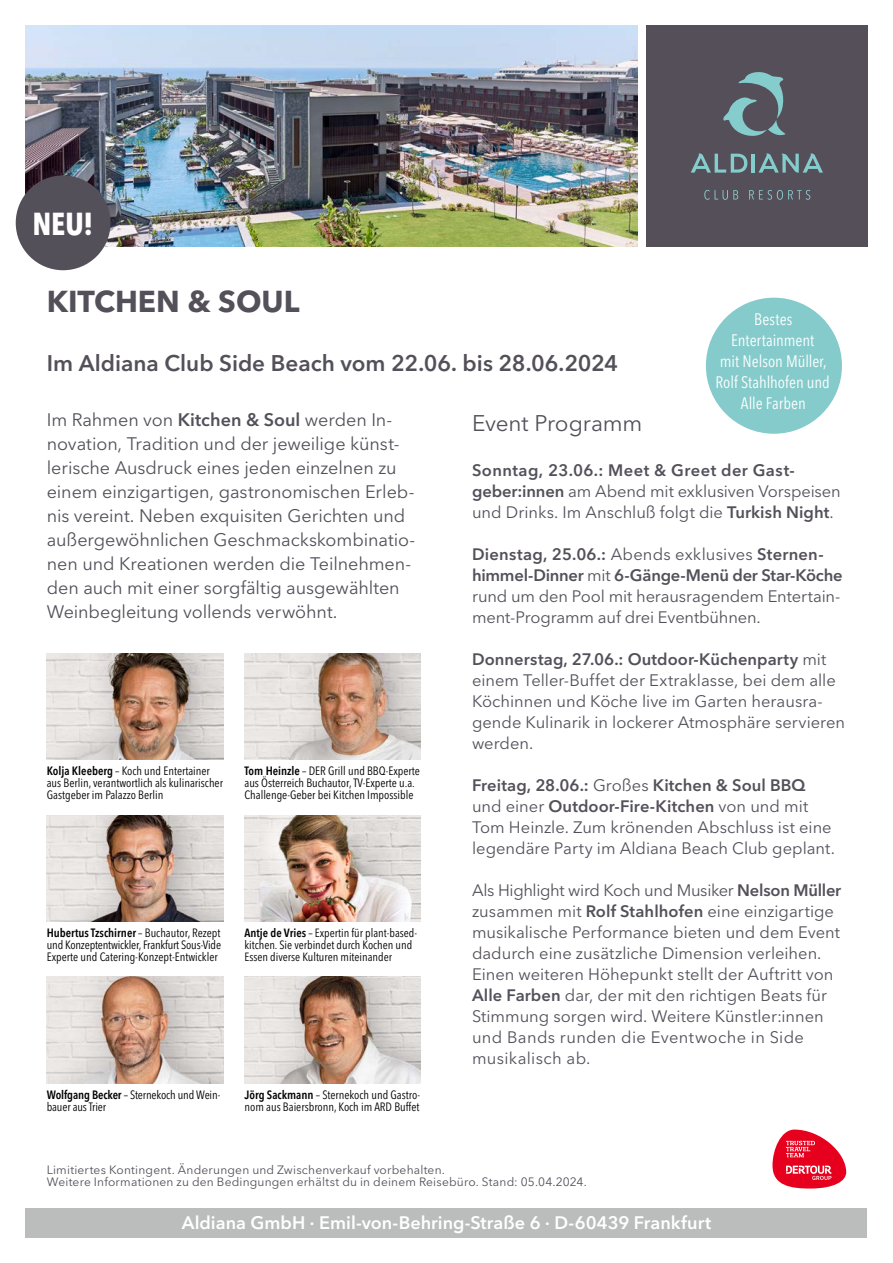
<style>
.page{position:relative;width:893px;height:1263px;background:#fff}
.page>*{position:absolute;margin:0;border:0;box-sizing:border-box;transform-origin:0 0}
.t1{font:700 condensed 31.5px "Avenir Next LT Pro";color:#fff}
.t2{font:700 30px "Avenir Next LT Pro";color:#54505a}
.t3{font:600 22.5px "Avenir Next LT Pro";color:#54505a}
.t4{font:22.5px "Avenir Next LT Pro";letter-spacing:-.005em;color:#54505a}
.t5{font:18px/24px "Avenir Next LT Pro";letter-spacing:-.005em;color:#54505a}
.t6{font:600 18px "Avenir Next LT Pro";color:#fff}
.t7{font:16.5px/21px "Avenir Next LT Pro";color:#54505a}
.t8{font:condensed 16.5px/21px "Avenir Next LT Pro";color:#fff;text-align:center}
.t9{font:condensed 12px/12px "Avenir Next LT Pro";color:#000}
.t10{font:12px/12px "Avenir Next LT Pro";letter-spacing:.015em;color:#54505a}
.t11{font:condensed 11.85px/12px "Avenir Next LT Pro";color:#000}
.s1{font-weight:600}
</style>
<div class="page">
<div style="left:646px;top:26px;width:221px;height:221px;background:#544f59"></div>
<svg style="left:704px;top:190px;width:34px;height:10px"></svg>
<svg style="left:749px;top:190px;width:61px;height:10px"></svg>
<svg style="left:723px;top:72px;width:63px;height:64px"></svg>
<svg style="left:691px;top:153px;width:56px;height:20px"></svg>
<hr style="left:752px;top:154px;width:3px;height:19px;background:#85cccc">
<svg style="left:758px;top:153px;width:65px;height:20px"></svg>
<div style="left:26px;top:1208px;width:841px;height:29px;background:#bbbcbc"></div>
<img style="left:26px;top:26px;width:611px;height:221px">
<div style="left:16px;top:175px;width:95px;height:95px;background:#54505a;border-radius:50%"></div>
<img style="left:47px;top:815px;width:176px;height:107px">
<img style="left:47px;top:977px;width:176px;height:106px">
<img style="left:244px;top:654px;width:177px;height:106px">
<img style="left:47px;top:654px;width:176px;height:106px">
<img style="left:244px;top:977px;width:177px;height:106px">
<img style="left:244px;top:815px;width:177px;height:107px">
<svg style="left:772px;top:1129px;width:74px;height:59px"></svg>
<div style="left:706px;top:298px;width:136px;height:136px;background:#85cbcb;border-radius:50%"></div>
<h1 class="t1" style="left:32px;top:204px;width:63px">NEU!</h1>
<h2 class="t2" style="left:47px;top:283px;width:254px">KITCHEN &amp; SOUL</h2>
<h3 class="t3" style="left:47px;top:350px;width:573px">Im Aldiana Club Side Beach vom 22.06. bis 28.06.2024</h3>
<p class="t8" style="left:715px;top:309px;width:116px">Bestes<br>Entertainment<br>mit Nelson Müller,<br>Rolf Stahlhofen und<br>Alle Farben</p>
<p class="t5" style="left:47px;top:408px;width:370px">Im Rahmen von <span class="s1">Kitchen &amp; Soul</span> werden In&shy;novation, Tradition und der jeweilige künst&shy;lerische Ausdruck eines jeden einzelnen zu einem einzigartigen, gastronomischen Erleb&shy;nis vereint. Neben exquisiten Gerichten und außergewöhnlichen Geschmackskombinatio&shy;nen und Kreationen werden die Teilnehmen&shy;den auch mit einer sorgfältig ausgewählten Weinbegleitung vollends verwöhnt.</p>
<p class="t9" style="left:47px;top:765px;width:178px"><span class="s1">Kolja Kleeberg</span> – Koch und Entertainer aus Berlin, verantwortlich als kulinarischer<br>Gastgeber im Palazzo Berlin</p>
<p class="t9" style="left:244px;top:765px;width:177px"><span class="s1">Tom Heinzle</span> – DER Grill und BBQ-Experte aus Österreich Buchautor, TV-Experte u.a.<br>Challenge-Geber bei Kitchen Impossible</p>
<p class="t9" style="left:47px;top:927px;width:176px;text-align:justify"><span class="s1">Hubertus Tzschirner</span> – Buchautor, Rezept und Konzeptentwickler, Frankfurt Sous-Vide Experte und Catering-Konzept-Entwickler</p>
<p class="t11" style="left:244px;top:927px;width:174px"><span class="s1">Antje de Vries</span> – Expertin für plant-based&shy;kitchen. Sie verbindet durch Kochen und<br>Essen diverse Kulturen miteinander</p>
<p class="t9" style="left:47px;top:1088px;width:175px"><span class="s1">Wolfgang Becker</span> – Sternekoch und Wein&shy;bauer aus Trier</p>
<p class="t9" style="left:244px;top:1088px;width:177px"><span class="s1">Jörg Sackmann</span> – Sternekoch und Gastro&shy;nom aus Baiersbronn, Koch im ARD Buffet</p>
<h3 class="t4" style="left:472px;top:410px;width:172px">Event Programm</h3>
<p class="t7" style="left:472px;top:460px;width:370px"><span class="s1">Sonntag, 23.06.: Meet &amp; Greet der Gast&shy;geber:innen</span> am Abend mit exklusiven Vorspeisen und Drinks. Im Anschluß folgt die <span class="s1">Turkish Night</span>.</p>
<p class="t7" style="left:472px;top:544px;width:372px"><span class="s1">Dienstag, 25.06.:</span> Abends exklusives <span class="s1">Sternen&shy;himmel-Dinner</span> mit <span class="s1">6-Gänge-Menü der Star-Köche </span>rund um den Pool mit herausragendem Entertain&shy;ment-Programm auf drei Eventbühnen.</p>
<p class="t7" style="left:472px;top:649px;width:375px"><span class="s1">Donnerstag, 27.06.: Outdoor-Küchenparty</span> mit einem Teller-Buffet der Extraklasse, bei dem alle Köchinnen und Köche live im Garten herausra&shy;gende Kulinarik in lockerer Atmosphäre servieren werden.</p>
<p class="t7" style="left:472px;top:775px;width:364px"><span class="s1">Freitag, 28.06.:</span> Großes <span class="s1">Kitchen &amp; Soul BBQ </span>und einer <span class="s1">Outdoor-Fire-Kitchen</span> von und mit Tom Heinzle. Zum krönenden Abschluss ist eine legendäre Party im Aldiana Beach Club geplant.</p>
<p class="t7" style="left:472px;top:880px;width:371px">Als Highlight wird Koch und Musiker <span class="s1">Nelson Müller </span>zusammen mit <span class="s1">Rolf Stahlhofen</span> eine einzigartige musikalische Performance bieten und dem Event dadurch eine zusätzliche Dimension verleihen.<br>Einen weiteren Höhepunkt stellt der Auftritt von <span class="s1">Alle Farben</span> dar, der mit den richtigen Beats für Stimmung sorgen wird. Weitere Künstler:innen und Bands runden die Eventwoche in Side musikalisch ab.</p>
<p class="t10" style="left:47px;top:1164px;width:541px">Limitiertes Kontingent. Änderungen und Zwischenverkauf vorbehalten.<br>Weitere Informationen zu den Bedingungen erhältst du in deinem Reisebüro. Stand: 05.04.2024.</p>
<p class="t6" style="left:182px;top:1212px;width:531px">Aldiana GmbH ∙ Emil-von-Behring-Straße 6 ∙ D-60439 Frankfurt</p>
</div>
